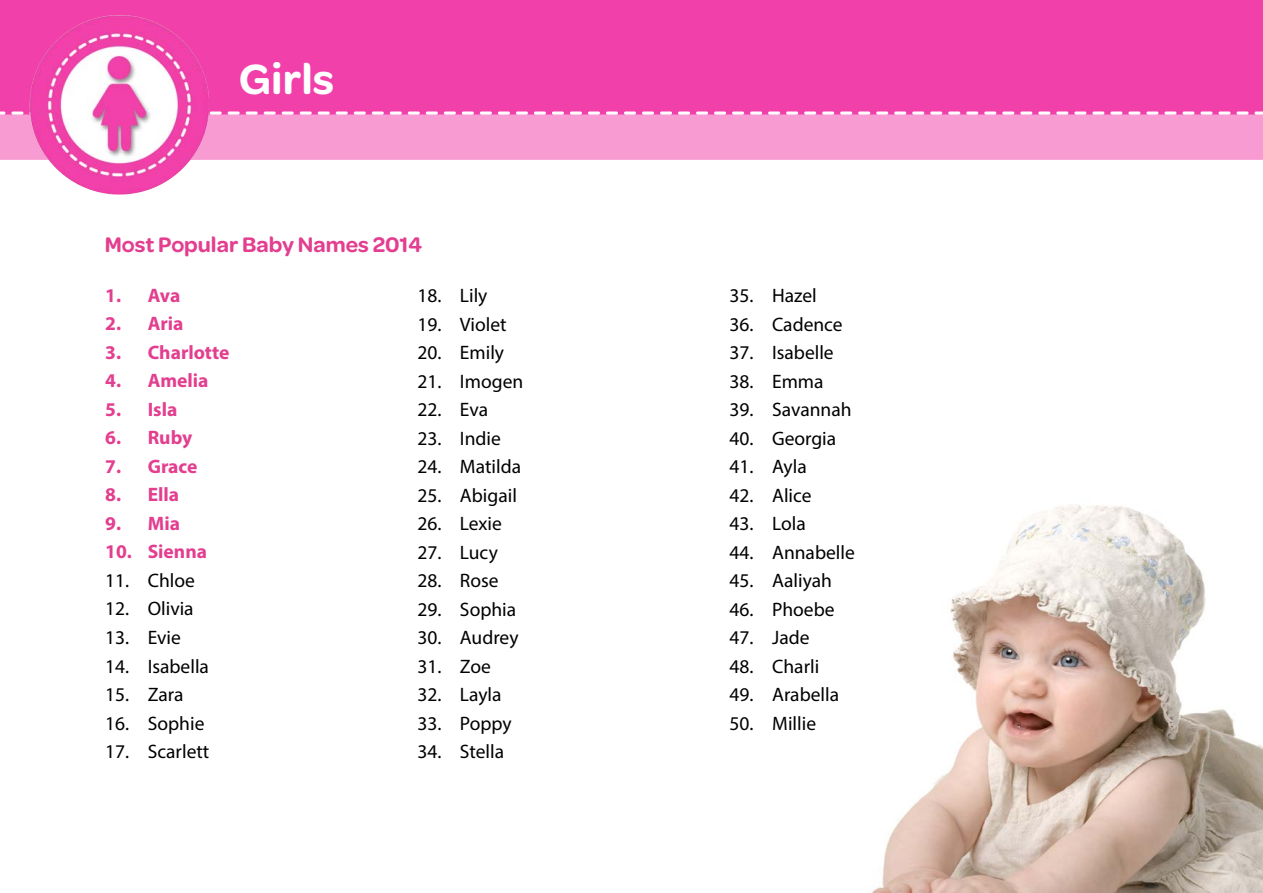
<style>
.page{position:relative;width:1263px;height:893px;background:#fff}
.page>*{position:absolute;margin:0;border:0;box-sizing:border-box;transform-origin:0 0}
.t1{font:600 45px "Omnes";color:#fff}
.t2{font:600 22.5px "Omnes";color:#e33e8f}
.t3{font:19.5px "Myriad Pro";color:#000}
.t4{font:700 19.5px "Myriad Pro";color:#e33e8f}
</style>
<div class="page">
<img style="left:0;top:0;width:1263px;height:160px">
<img style="left:871px;top:505px;width:392px;height:388px">
<img style="left:30px;top:15px;width:180px;height:180px">
<h1 class="t1" style="left:239px;top:47px;width:97px">Girls</h1>
<p class="t2" style="left:105px;top:228px;width:319px">Most Popular Baby Names 2014</p>
<p class="t4" style="left:105px;top:283px;width:77px">1. Ava</p>
<p class="t4" style="left:105px;top:311px;width:80px">2. Aria</p>
<p class="t4" style="left:105px;top:340px;width:126px">3. Charlotte</p>
<p class="t4" style="left:105px;top:368px;width:105px">4. Amelia</p>
<p class="t4" style="left:105px;top:397px;width:74px">5. Isla</p>
<p class="t4" style="left:105px;top:425px;width:89px">6. Ruby</p>
<p class="t4" style="left:105px;top:454px;width:94px">7. Grace</p>
<p class="t4" style="left:105px;top:482px;width:76px">8. Ella</p>
<p class="t4" style="left:105px;top:511px;width:76px">9. Mia</p>
<p class="t4" style="left:105px;top:539px;width:103px">10. Sienna</p>
<p class="t3" style="left:105px;top:568px;width:91px">11. Chloe</p>
<p class="t3" style="left:105px;top:597px;width:90px">12. Olivia</p>
<p class="t3" style="left:105px;top:625px;width:77px">13. Evie</p>
<p class="t3" style="left:105px;top:654px;width:105px">14. Isabella</p>
<p class="t3" style="left:105px;top:682px;width:80px">15. Zara</p>
<p class="t3" style="left:105px;top:711px;width:101px">16. Sophie</p>
<p class="t3" style="left:105px;top:739px;width:106px">17. Scarlett</p>
<p class="t3" style="left:417px;top:283px;width:72px">18. Lily</p>
<p class="t3" style="left:417px;top:312px;width:91px">19. Violet</p>
<p class="t3" style="left:417px;top:340px;width:88px">20. Emily</p>
<p class="t3" style="left:417px;top:369px;width:107px">21. Imogen</p>
<p class="t3" style="left:417px;top:397px;width:72px">22. Eva</p>
<p class="t3" style="left:417px;top:426px;width:85px">23. Indie</p>
<p class="t3" style="left:417px;top:454px;width:105px">24. Matilda</p>
<p class="t3" style="left:417px;top:483px;width:101px">25. Abigail</p>
<p class="t3" style="left:417px;top:511px;width:86px">26. Lexie</p>
<p class="t3" style="left:417px;top:540px;width:82px">27. Lucy</p>
<p class="t3" style="left:417px;top:569px;width:83px">28. Rose</p>
<p class="t3" style="left:417px;top:597px;width:100px">29. Sophia</p>
<p class="t3" style="left:417px;top:626px;width:103px">30. Audrey</p>
<p class="t3" style="left:417px;top:654px;width:75px">31. Zoe</p>
<p class="t3" style="left:417px;top:683px;width:86px">32. Layla</p>
<p class="t3" style="left:417px;top:711px;width:96px">33. Poppy</p>
<p class="t3" style="left:417px;top:740px;width:88px">34. Stella</p>
<p class="t3" style="left:730px;top:284px;width:89px">35. Hazel</p>
<p class="t3" style="left:730px;top:312px;width:115px">36. Cadence</p>
<p class="t3" style="left:730px;top:341px;width:106px">37. Isabelle</p>
<p class="t3" style="left:730px;top:369px;width:96px">38. Emma</p>
<p class="t3" style="left:730px;top:398px;width:123px">39. Savannah</p>
<p class="t3" style="left:730px;top:426px;width:108px">40. Georgia</p>
<p class="t3" style="left:730px;top:455px;width:79px">41. Ayla</p>
<p class="t3" style="left:730px;top:483px;width:83px">42. Alice</p>
<p class="t3" style="left:730px;top:512px;width:78px">43. Lola</p>
<p class="t3" style="left:730px;top:540px;width:127px">44. Annabelle</p>
<p class="t3" style="left:730px;top:569px;width:104px">45. Aaliyah</p>
<p class="t3" style="left:730px;top:597px;width:106px">46. Phoebe</p>
<p class="t3" style="left:730px;top:626px;width:81px">47. Jade</p>
<p class="t3" style="left:730px;top:654px;width:91px">48. Charli</p>
<p class="t3" style="left:730px;top:683px;width:111px">49. Arabella</p>
<p class="t3" style="left:730px;top:711px;width:88px">50. Millie</p>
</div>
